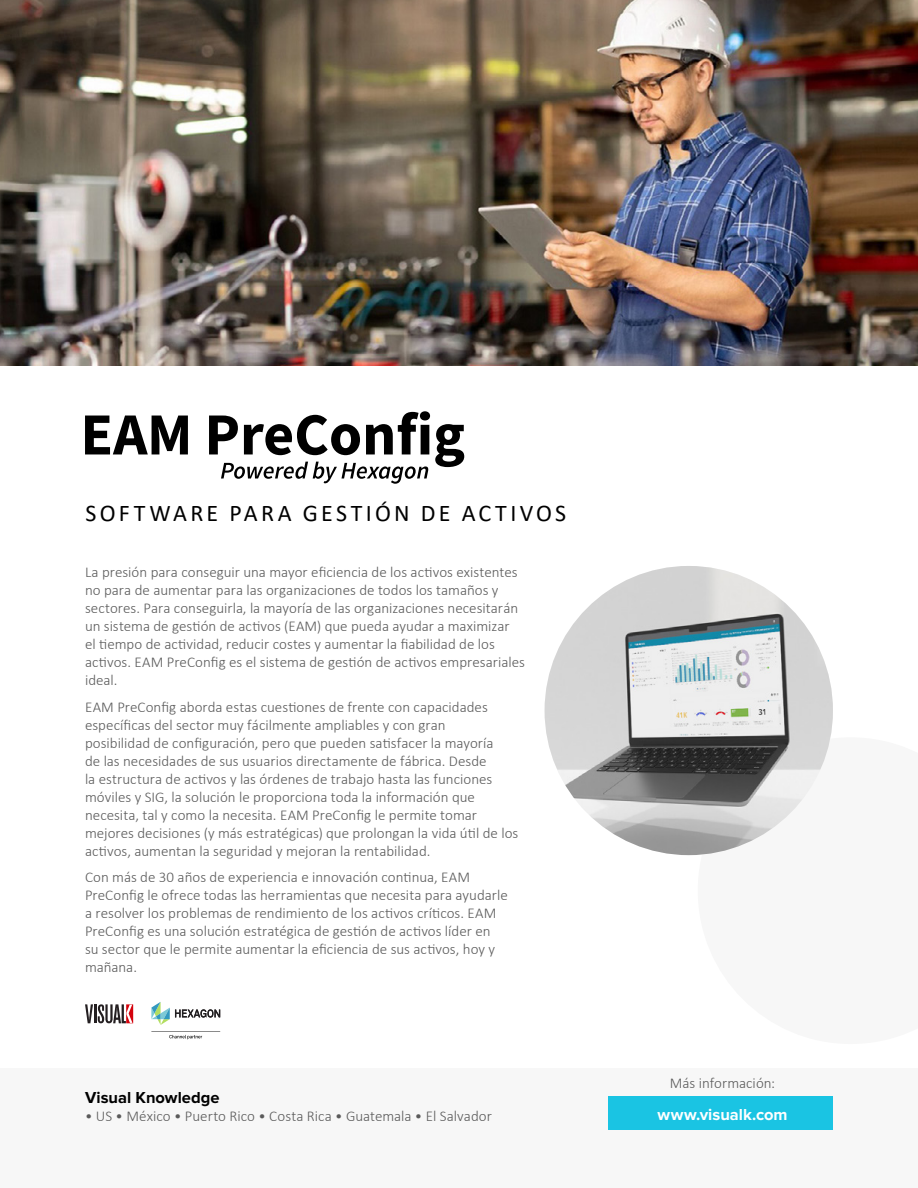
<style>
.page{position:relative;width:918px;height:1188px;background:#fff}
.page>*{position:absolute;margin:0;border:0;box-sizing:border-box;transform-origin:0 0}
.t1{font:24px "Calibri";letter-spacing:.135em;color:#000}
.t2{font:700 16.5px "Proxima Nova";color:#000}
.t3{font:700 16.5px "Proxima Nova";color:#fff}
.t4{font:300 15px/18px "Calibri";color:#5a5a5a}
</style>
<div class="page">
<img style="left:545px;top:566px;width:288px;height:289px;border-radius:144px">
<img style="left:0;top:0;width:918px;height:365px">
<svg style="left:85px;top:416px;width:103px;height:38px"></svg>
<svg style="left:209px;top:411px;width:255px;height:73px"></svg>
<svg style="left:85px;top:1004px;width:48px;height:19px"></svg>
<svg style="left:151px;top:1002px;width:69px;height:23px"></svg>
<hr style="left:151px;top:1031px;width:69px;height:1px;background:#000">
<svg style="left:169px;top:1035px;width:33px;height:4px"></svg>
<div style="left:0;top:1069px;width:918px;height:119px;background:#f7f7f7"></div>
<div style="left:609px;top:1097px;width:224px;height:33px;background:#1ac4e3"></div>
<h1 class="t1" style="left:86px;top:496px;width:482px">SOFTWARE PARA GESTIÓN DE ACTIVOS</h1>
<p class="t4" style="left:85px;top:563px;width:442px">La presión para conseguir una mayor eficiencia de los activos existentes no para de aumentar para las organizaciones de todos los tamaños y sectores. Para conseguirla, la mayoría de las organizaciones necesitarán un sistema de gestión de activos (EAM) que pueda ayudar a maximizar<br>el tiempo de actividad, reducir costes y aumentar la fiabilidad de los activos. EAM PreConfig es el sistema de gestión de activos empresariales ideal.</p>
<p class="t4" style="left:85px;top:698px;width:435px">EAM PreConfig aborda estas cuestiones de frente con capacidades específicas del sector muy fácilmente ampliables y con gran<br>posibilidad de configuración, pero que pueden satisfacer la mayoría<br>de las necesidades de sus usuarios directamente de fábrica. Desde<br>la estructura de activos y las órdenes de trabajo hasta las funciones móviles y SIG, la solución le proporciona toda la información que necesita, tal y como la necesita. EAM PreConfig le permite tomar mejores decisiones (y más estratégicas) que prolongan la vida útil de los activos, aumentan la seguridad y mejoran la rentabilidad.</p>
<p class="t4" style="left:85px;top:868px;width:424px">Con más de 30 años de experiencia e innovación continua, EAM PreConfig le ofrece todas las herramientas que necesita para ayudarle a resolver los problemas de rendimiento de los activos críticos. EAM PreConfig es una solución estratégica de gestión de activos líder en<br>su sector que le permite aumentar la eficiencia de sus activos, hoy y mañana.</p>
<p class="t4" style="left:670px;top:1074px;width:107px">Más información:</p>
<p class="t2" style="left:85px;top:1088px;width:136px">Visual Knowledge</p>
<p class="t4" style="left:85px;top:1107px;width:408px">• US • México • Puerto Rico • Costa Rica • Guatemala • El Salvador</p>
<p class="t3" style="left:657px;top:1105px;width:132px">www.visualk.com</p>
</div>
